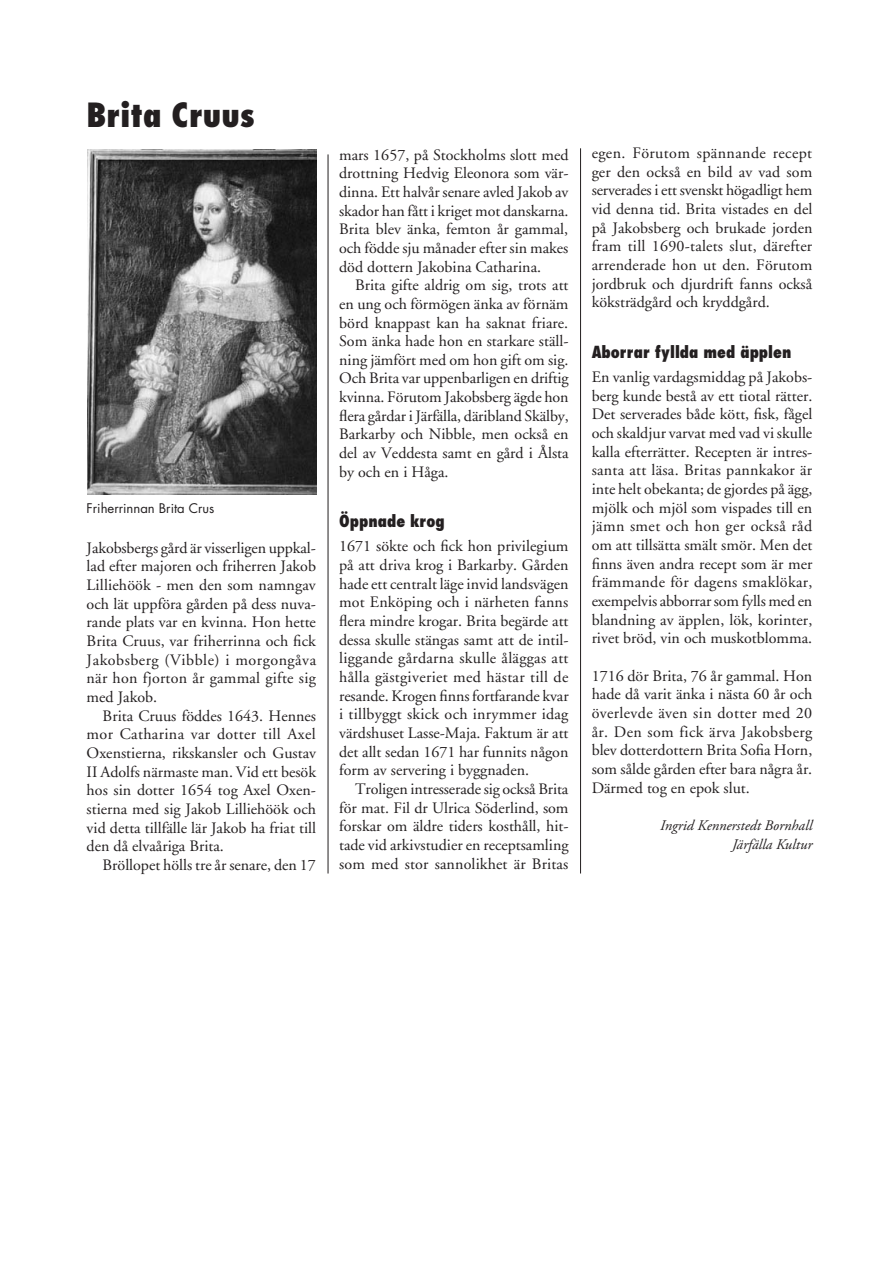
<style>
.page{position:relative;width:893px;height:1263px;background:#fff}
.page>*{position:absolute;margin:0;border:0;box-sizing:border-box;transform-origin:0 0}
.t1{font:800 condensed 32.4px "Futura";color:#231f20}
.t2{font:800 condensed 16.2px "Futura";color:#231f20}
.t3{font:15.9px/18.6px "Adobe Garamond";color:#231f20;text-align:justify}
.t4{font:15.9px "Adobe Garamond";letter-spacing:.02em;color:#231f20}
.t5{font:15.9px "Adobe Garamond";letter-spacing:.03em;color:#231f20}
.t6{font:italic 14.55px/18.6px "Adobe Garamond Pro";color:#231f20;text-align:right}
.t7{font:13.05px "Futura";color:#231f20}
</style>
<div class="page">
<hr style="left:328px;top:154px;width:1px;height:719px;background:#231f20">
<hr style="left:580px;top:148px;width:1px;height:725px;background:#231f20">
<img style="left:87px;top:150px;width:229px;height:344px">
<p class="t1" style="left:87px;top:94px;width:170px">Brita Cruus</p>
<p class="t7" style="left:87px;top:500px;width:129px">Friherrinnan Brita Crus</p>
<p class="t3" style="left:87px;top:539px;width:231px">Jakobsbergs gård är visserligen uppkal-</p>
<p class="t3" style="left:87px;top:557px;width:231px">lad efter majoren och friherren Jakob</p>
<p class="t3" style="left:87px;top:576px;width:231px">Lilliehöök - men den som namngav</p>
<p class="t3" style="left:87px;top:595px;width:231px">och lät uppföra gården på dess nuva-</p>
<p class="t3" style="left:87px;top:613px;width:231px">rande plats var en kvinna. Hon hette</p>
<p class="t3" style="left:87px;top:632px;width:231px">Brita Cruus, var friherrinna och fick</p>
<p class="t5" style="left:87px;top:651px;width:231px">Jakobsberg (Vibble) i morgongåva</p>
<p class="t3" style="left:87px;top:669px;width:231px">när hon fjorton år gammal gifte sig</p>
<p class="t3" style="left:87px;top:688px;width:72px">med Jakob.</p>
<p class="t3" style="left:103px;top:707px;width:215px">Brita Cruus föddes 1643. Hennes</p>
<p class="t4" style="left:87px;top:726px;width:231px">mor Catharina var dotter till Axel</p>
<p class="t3" style="left:87px;top:744px;width:231px">Oxenstierna, rikskansler och Gustav</p>
<p class="t3" style="left:87px;top:763px;width:231px">II Adolfs närmaste man. Vid ett besök</p>
<p class="t3" style="left:87px;top:781px;width:231px">hos sin dotter 1654 tog Axel Oxen-</p>
<p class="t3" style="left:87px;top:800px;width:231px">stierna med sig Jakob Lilliehöök och</p>
<p class="t3" style="left:87px;top:819px;width:231px">vid detta tillfälle lär Jakob ha friat till</p>
<p class="t3" style="left:87px;top:837px;width:139px">den då elvaåriga Brita.</p>
<p class="t3" style="left:103px;top:856px;width:215px">Bröllopet hölls tre år senare, den 17</p>
<p class="t3" style="left:339px;top:146px;width:231px">mars 1657, på Stockholms slott med</p>
<p class="t3" style="left:339px;top:164px;width:231px">drottning Hedvig Eleonora som vär-</p>
<p class="t3" style="left:339px;top:183px;width:231px">dinna. Ett halvår senare avled Jakob av</p>
<p class="t3" style="left:339px;top:202px;width:231px">skador han fått i kriget mot danskarna.</p>
<p class="t3" style="left:339px;top:220px;width:231px">Brita blev änka, femton år gammal,</p>
<p class="t3" style="left:339px;top:239px;width:231px">och födde sju månader efter sin makes</p>
<p class="t3" style="left:339px;top:258px;width:204px">död dottern Jakobina Catharina.</p>
<p class="t3" style="left:355px;top:276px;width:215px">Brita gifte aldrig om sig, trots att</p>
<p class="t3" style="left:339px;top:295px;width:231px">en ung och förmögen änka av förnäm</p>
<p class="t3" style="left:339px;top:314px;width:231px">börd knappast kan ha saknat friare.</p>
<p class="t3" style="left:339px;top:332px;width:231px">Som änka hade hon en starkare ställ-</p>
<p class="t3" style="left:339px;top:351px;width:231px">ning jämfört med om hon gift om sig.</p>
<p class="t3" style="left:339px;top:370px;width:231px">Och Brita var uppenbarligen en driftig</p>
<p class="t3" style="left:339px;top:388px;width:231px">kvinna. Förutom Jakobsberg ägde hon</p>
<p class="t3" style="left:339px;top:407px;width:231px">flera gårdar i Järfälla, däribland Skälby,</p>
<p class="t3" style="left:339px;top:425px;width:231px">Barkarby och Nibble, men också en</p>
<p class="t3" style="left:339px;top:444px;width:231px">del av Veddesta samt en gård i Ålsta</p>
<p class="t3" style="left:339px;top:463px;width:111px">by och en i Håga.</p>
<p class="t2" style="left:339px;top:511px;width:107px">Öppnade krog</p>
<p class="t3" style="left:339px;top:538px;width:231px">1671 sökte och fick hon privilegium</p>
<p class="t3" style="left:339px;top:556px;width:231px">på att driva krog i Barkarby. Gården</p>
<p class="t3" style="left:339px;top:575px;width:231px">hade ett centralt läge invid landsvägen</p>
<p class="t3" style="left:339px;top:593px;width:231px">mot Enköping och i närheten fanns</p>
<p class="t3" style="left:339px;top:612px;width:231px">flera mindre krogar. Brita begärde att</p>
<p class="t3" style="left:339px;top:631px;width:231px">dessa skulle stängas samt att de intil-</p>
<p class="t4" style="left:339px;top:650px;width:231px">liggande gårdarna skulle åläggas att</p>
<p class="t4" style="left:339px;top:669px;width:231px">hålla gästgiveriet med hästar till de</p>
<p class="t3" style="left:339px;top:687px;width:231px">resande. Krogen finns fortfarande kvar</p>
<p class="t3" style="left:339px;top:705px;width:231px">i tillbyggt skick och inrymmer idag</p>
<p class="t3" style="left:339px;top:724px;width:231px">värdshuset Lasse-Maja. Faktum är att</p>
<p class="t3" style="left:339px;top:743px;width:231px">det allt sedan 1671 har funnits någon</p>
<p class="t3" style="left:339px;top:761px;width:192px">form av servering i byggnaden.</p>
<p class="t3" style="left:355px;top:780px;width:215px">Troligen intresserade sig också Brita</p>
<p class="t3" style="left:339px;top:799px;width:231px">för mat. Fil dr Ulrica Söderlind, som</p>
<p class="t3" style="left:339px;top:817px;width:231px">forskar om äldre tiders kosthåll, hit-</p>
<p class="t3" style="left:339px;top:836px;width:231px">tade vid arkivstudier en receptsamling</p>
<p class="t3" style="left:339px;top:855px;width:231px">som med stor sannolikhet är Britas</p>
<p class="t3" style="left:592px;top:144px;width:222px">egen. Förutom spännande recept ger den också en bild av vad som serverades i ett svenskt högadligt hem vid denna tid. Brita vistades en del på Jakobsberg och brukade jorden fram till 1690-talets slut, därefter arrenderade hon ut den. Förutom jordbruk och djurdrift fanns också köksträdgård och kryddgård.</p>
<p class="t2" style="left:592px;top:341px;width:201px">Aborrar fyllda med äpplen</p>
<p class="t3" style="left:592px;top:368px;width:222px">En vanlig vardagsmiddag på Jakobs&shy;berg kunde bestå av ett tiotal rätter.<br>Det serverades både kött, fisk, fågel och skaldjur varvat med vad vi skulle kalla efterrätter. Recepten är intres&shy;santa att läsa. Britas pannkakor är inte helt obekanta; de gjordes på ägg, mjölk och mjöl som vispades till en jämn smet och hon ger också råd om att tillsätta smält smör. Men det finns även andra recept som är mer främmande för dagens smaklökar, exempelvis abborrar som fylls med en blandning av äpplen, lök, korinter, rivet bröd, vin och muskotblomma.</p>
<p class="t3" style="left:592px;top:667px;width:222px">1716 dör Brita, 76 år gammal. Hon hade då varit änka i nästa 60 år och överlevde även sin dotter med 20 år. Den som fick ärva Jakobsberg blev dotterdottern Brita Sofia Horn, som sålde gården efter bara några år.<br>Därmed tog en epok slut.</p>
<p class="t6" style="left:660px;top:816px;width:154px">Ingrid Kennerstedt Bornhall<br>Järfälla Kultur</p>
</div>
